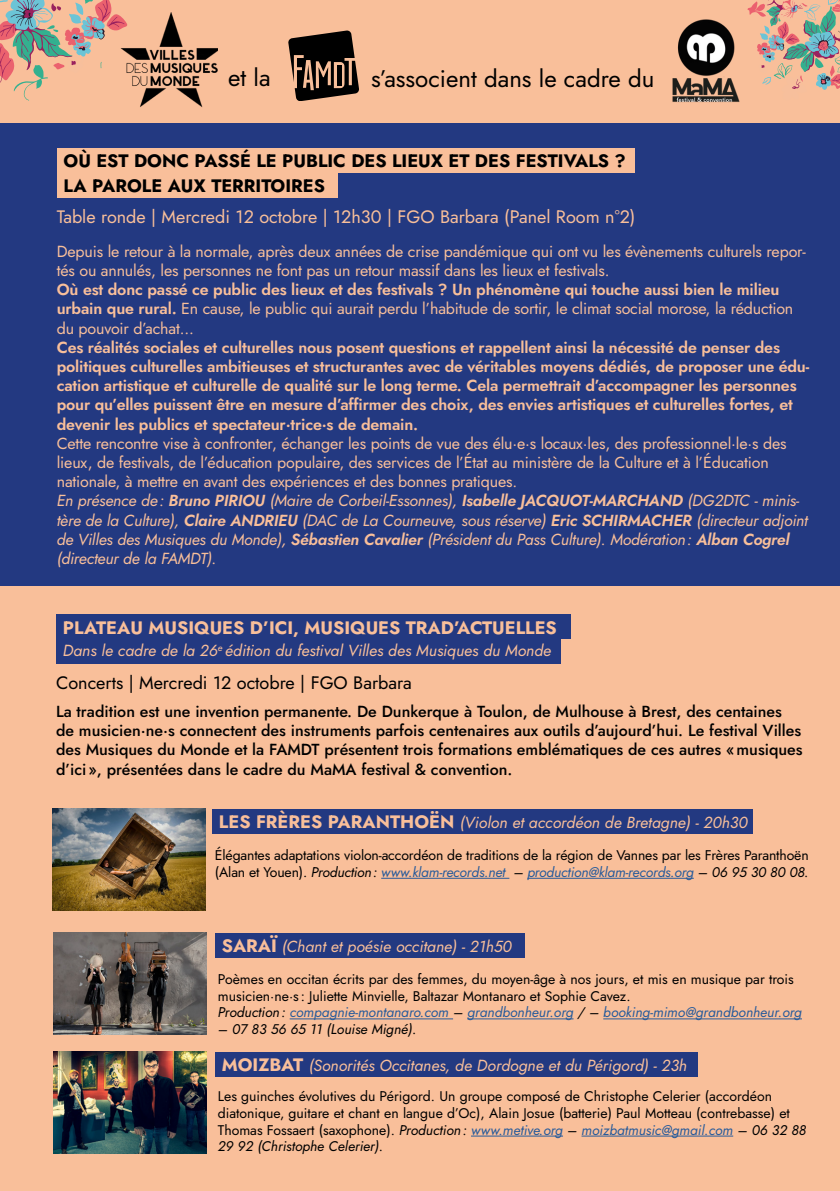
<style>
.page{position:relative;width:840px;height:1191px;background:#fff}
.page>*{position:absolute;margin:0;border:0;box-sizing:border-box;transform-origin:0 0}
.t1{font:24px "Jost";color:#000}
.t2{font:700 18px "Jost";color:#000}
.t3{font:18px "Jost";color:#f9bf9a}
.t4{font:700 18px "Jost";color:#f9bf9a}
.t5{font:18px "Jost";color:#000}
.t6{font:16px/19.2px "Jost";letter-spacing:-.01em;color:#f9bf9a}
.t7{font:600 16px/19.2px "Jost";letter-spacing:-.01em;color:#f9bf9a}
.t8{font:500 16px/19.2px "Jost";color:#000}
.t9{font:italic 16px "Jost";color:#f9bf9a}
.t10{font:14px/16.8px "Jost";color:#000}
.t11{font:italic 14px "Jost";color:#000}
.s1{font-weight:600}
.s2{font-style:italic}
.s3{font-weight:600;font-style:italic}
.s4{font-weight:700;font-style:normal;font-size:18px}
.s5{font-style:italic;color:#275b9b}
</style>
<div class="page">
<div style="left:0;top:0;width:839px;height:1148px;background:#233981"></div>
<div style="left:0;top:0;width:839px;height:122px;background:#f9bf9a"></div>
<img style="left:128px;top:12px;width:89px;height:95px">
<img style="left:672px;top:19px;width:68px;height:84px">
<svg style="left:288px;top:30px;width:71px;height:71px"></svg>
<div style="left:0;top:587px;width:839px;height:604px;background:#f9bf9a"></div>
<div style="left:57px;top:148px;width:577px;height:25px;background:#f9bf9a"></div>
<div style="left:57px;top:166px;width:280px;height:32px;background:#f9bf9a"></div>
<div style="left:56px;top:614px;width:514px;height:25px;background:#233981"></div>
<div style="left:56px;top:626px;width:503px;height:38px;background:#233981"></div>
<img style="left:53px;top:932px;width:153px;height:102px">
<div style="left:215px;top:932px;width:309px;height:25px;background:#233981"></div>
<hr style="left:289px;top:1018px;width:164px;height:1px;background:#275b9b">
<hr style="left:467px;top:1018px;width:106px;height:1px;background:#275b9b">
<hr style="left:603px;top:1018px;width:198px;height:1px;background:#275b9b">
<img style="left:53px;top:1051px;width:153px;height:102px">
<div style="left:215px;top:1051px;width:482px;height:25px;background:#233981"></div>
<hr style="left:470px;top:1135px;width:92px;height:1px;background:#275b9b">
<hr style="left:581px;top:1135px;width:151px;height:1px;background:#275b9b">
<img style="left:52px;top:808px;width:153px;height:102px">
<div style="left:212px;top:808px;width:540px;height:25px;background:#233981"></div>
<hr style="left:381px;top:878px;width:128px;height:1px;background:#275b9b">
<hr style="left:527px;top:878px;width:166px;height:1px;background:#275b9b">
<svg style="left:747px;top:0;width:92px;height:90px"></svg>
<svg style="left:0;top:0;width:128px;height:101px"></svg>
<h1 class="t1" style="left:228px;top:61px;width:44px">et la</h1>
<h1 class="t1" style="left:371px;top:63px;width:284px">s’associent dans le cadre du</h1>
<p class="t2" style="left:64px;top:149px;width:563px">OÙ EST DONC PASSÉ LE PUBLIC DES LIEUX ET DES FESTIVALS ?</p>
<p class="t2" style="left:63px;top:174px;width:263px">LA PAROLE AUX TERRITOIRES</p>
<p class="t3" style="left:57px;top:204px;width:580px">Table ronde | Mercredi 12 octobre | 12h30 | FGO Barbara (Panel Room n°2)</p>
<p class="t6" style="left:57px;top:242px;width:750px">Depuis le retour à la normale, après deux années de crise pandémique qui ont vu les évènements culturels repor&shy;tés ou annulés, les personnes ne font pas un retour massif dans les lieux et festivals.</p>
<p class="t6" style="left:57px;top:280px;width:737px"><span class="s1">Où est donc passé ce public des lieux et des festivals ? Un phénomène qui touche aussi bien le milieu urbain que rural.</span> En cause, le public qui aurait perdu l’habitude de sortir, le climat social morose, la réduction du pouvoir d’achat...</p>
<p class="t7" style="left:57px;top:338px;width:753px">Ces réalités sociales et culturelles nous posent questions et rappellent ainsi la nécessité de penser des politiques culturelles ambitieuses et structurantes avec de véritables moyens dédiés, de proposer une édu&shy;cation artistique et culturelle de qualité sur le long terme. Cela permettrait d’accompagner les personnes pour qu’elles puissent être en mesure d’affirmer des choix, des envies artistiques et culturelles fortes, et devenir les publics et spectateur·trice·s de demain.</p>
<p class="t6" style="left:57px;top:434px;width:752px">Cette rencontre vise à confronter, échanger les points de vue des élu·e·s locaux·les, des professionnel·le·s des lieux, de festivals, de l’éducation populaire, des services de l’État au ministère de la Culture et à l’Éducation nationale, à mettre en avant des expériences et des bonnes pratiques.<br><span class="s2">En présence de:</span> <span class="s3">Bruno PIRIOU</span> <span class="s2">(Maire de Corbeil-Essonnes),</span> <span class="s3">Isabelle JACQUOT-MARCHAND</span> <span class="s2">(DG2DTC - minis&shy;tère de la Culture),</span> <span class="s3">Claire ANDRIEU</span> <span class="s2">(DAC de La Courneuve, sous réserve)</span> <span class="s3">Eric SCHIRMACHER</span> <span class="s2">(directeur adjoint de Villes des Musiques du Monde),</span> <span class="s3">Sébastien Cavalier</span> <span class="s2">(Président du Pass Culture). Modération:</span> <span class="s3">Alban Cogrel </span><span class="s2">(directeur de la FAMDT).</span></p>
<p class="t4" style="left:63px;top:615px;width:495px">PLATEAU MUSIQUES D’ICI, MUSIQUES TRAD’ACTUELLES</p>
<p class="t9" style="left:63px;top:640px;width:489px">Dans le cadre de la 26<sup>e</sup> édition du festival Villes des Musiques du Monde</p>
<p class="t5" style="left:56px;top:670px;width:357px">Concerts | Mercredi 12 octobre | FGO Barbara</p>
<p class="t8" style="left:56px;top:702px;width:747px">La tradition est une invention permanente. De Dunkerque à Toulon, de Mulhouse à Brest, des centaines de musicien·ne·s connectent des instruments parfois centenaires aux outils d’aujourd’hui. Le festival Villes des Musiques du Monde et la FAMDT présentent trois formations emblématiques de ces autres «musiques d’ici», présentées dans le cadre du MaMA festival &amp; convention.</p>
<p class="t9" style="left:219px;top:811px;width:530px"><span class="s4">LES FRÈRES PARANTHOËN</span> (Violon et accordéon de Bretagne) - 20h30</p>
<p class="t10" style="left:215px;top:847px;width:595px">Élégantes adaptations violon-accordéon de traditions de la région de Vannes par les Frères Paranthoën (Alan et Youen). <span class="s2">Production:</span> <span class="s5">www.klam-records.net</span> <span class="s2">–</span> <span class="s5">production@klam-records.org</span> <span class="s2">– 06 95 30 80 08.</span></p>
<p class="t9" style="left:222px;top:935px;width:291px"><span class="s4">SARAÏ</span> (Chant et poésie occitane) - 21h50</p>
<p class="t10" style="left:218px;top:970px;width:585px">Poèmes en occitan écrits par des femmes, du moyen-âge à nos jours, et mis en musique par trois musicien·ne·s : Juliette Minvielle, Baltazar Montanaro et Sophie Cavez.<br><span class="s2">Production:</span> <span class="s5">compagnie-montanaro.com</span> <span class="s2">–</span> <span class="s5">grandbonheur.org</span> <span class="s2">/ –</span> <span class="s5">booking-mimo@grandbonheur.org</span></p>
<p class="t11" style="left:218px;top:1019px;width:200px">– 07 83 56 65 11 (Louise Migné).</p>
<p class="t9" style="left:222px;top:1054px;width:466px"><span class="s4">MOIZBAT</span> (Sonorités Occitanes, de Dordogne et du Périgord) - 23h</p>
<p class="t10" style="left:218px;top:1088px;width:589px">Les guinches évolutives du Périgord. Un groupe composé de Christophe Celerier (accordéon diatonique, guitare et chant en langue d’Oc), Alain Josue (batterie) Paul Motteau (contrebasse) et Thomas Fossaert (saxophone). <span class="s2">Production:</span> <span class="s5">www.metive.org</span> <span class="s2">–</span> <span class="s5">moizbatmusic@gmail.com</span> <span class="s2">– 06 32 88<br>29 92 (Christophe Celerier).</span></p>
</div>
